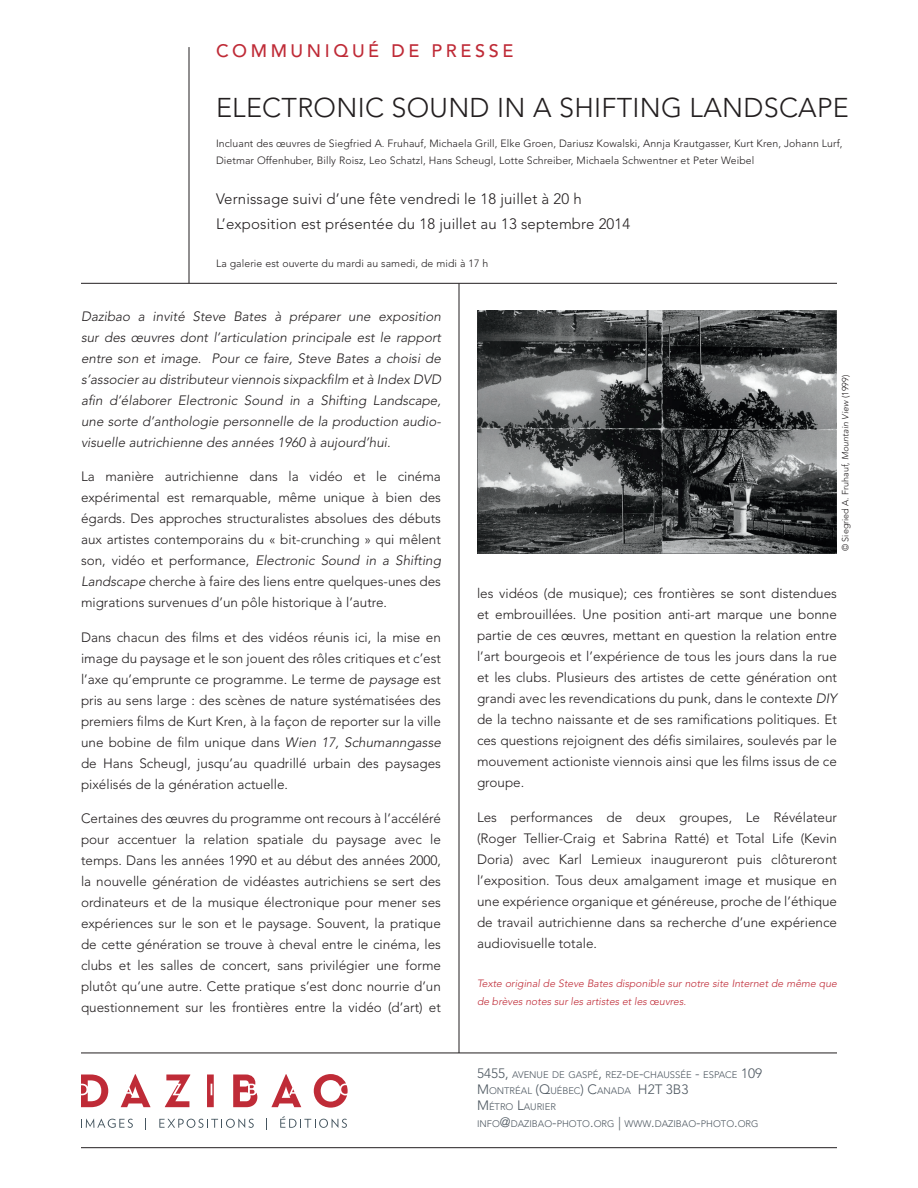
<style>
.page{position:relative;width:918px;height:1188px;background:#fff}
.page>*{position:absolute;margin:0;border:0;box-sizing:border-box;transform-origin:0 0}
.t1{font:300 27px "Avenir LT Std";letter-spacing:.01em;color:#231f20}
.t2{font:500 18px "Avenir LT Std";letter-spacing:.2em;color:#bf2b37}
.t3{font:300 15px/24.8px "Avenir LT Std";letter-spacing:.01em;color:#231f20}
.t4{font:300 13.5px/21px "Avenir LT Std";color:#231f20;text-align:justify}
.t5{font:italic 300 13.5px/21px "Avenir LT Std";color:#231f20;text-align:justify}
.t6{font:300 10.5px/16.5px "Avenir LT Std";letter-spacing:.01em;color:#231f20}
.t7{font:italic 300 10.5px/18px "Avenir LT Std";color:#bf2b37}
.t8{font:300 9.45px/16.2px "Avenir LT Std";color:#4c565f}
.t9{font:300 9px "Avenir LT Std";color:#231f20}
.s1{font-style:italic}
.s2{font-family:"Avenir"}
.s3{font-style:normal}
.s4{font-size:13.5px}
</style>
<div class="page">
<hr style="left:459px;top:284px;width:1px;height:769px;background:#231f20">
<hr style="left:189px;top:47px;width:1px;height:236px;background:#231f20">
<hr style="left:81px;top:283px;width:756px;height:1px;background:#231f20">
<svg style="left:81px;top:1075px;width:27px;height:32px"></svg>
<svg style="left:121px;top:1074px;width:30px;height:33px"></svg>
<svg style="left:165px;top:1075px;width:25px;height:32px"></svg>
<svg style="left:207px;top:1075px;width:7px;height:32px"></svg>
<svg style="left:233px;top:1075px;width:24px;height:32px"></svg>
<svg style="left:271px;top:1074px;width:30px;height:33px"></svg>
<svg style="left:314px;top:1074px;width:34px;height:34px"></svg>
<svg style="left:81px;top:1119px;width:52px;height:9px"></svg>
<svg style="left:159px;top:1119px;width:95px;height:9px"></svg>
<svg style="left:280px;top:1116px;width:67px;height:12px"></svg>
<hr style="left:81px;top:1053px;width:756px;height:1px;background:#231f20">
<hr style="left:81px;top:1147px;width:756px;height:1px;background:#231f20">
<img style="left:477px;top:310px;width:360px;height:244px">
<h2 class="t2" style="left:216px;top:40px;width:299px">COMMUNIQUÉ DE PRESSE</h2>
<h1 class="t1" style="left:216px;top:91px;width:634px">ELECTRONIC SOUND IN A SHIFTING LANDSCAPE</h1>
<p class="t6" style="left:216px;top:135px;width:628px">Incluant des œuvres de Siegfried A. Fruhauf, Michaela Grill, Elke Groen, Dariusz Kowalski, Annja Krautgasser, Kurt Kren, Johann Lurf,<br>Dietmar Offenhuber, Billy Roisz, Leo Schatzl, Hans Scheugl, Lotte Schreiber, Michaela Schwentner et Peter Weibel</p>
<p class="t3" style="left:216px;top:187px;width:416px">Vernissage suivi d’une fête vendredi le 18 juillet à 20 h<br>L’exposition est présentée du 18 juillet au 13 septembre 2014</p>
<p class="t6" style="left:216px;top:255px;width:274px">La galerie est ouverte du mardi au samedi, de midi à 17 h</p>
<p class="t5" style="left:81px;top:306px;width:362px">Dazibao a invité Steve Bates à préparer une exposition sur des œuvres dont l’articulation principale est le rapport entre son et image. Pour ce faire, Steve Bates a choisi de s’associer au distributeur viennois sixpackfilm et à Index DVD afin d’élaborer Electronic Sound in a Shifting Landscape, une sorte d’anthologie personnelle de la production audio&shy;visuelle autrichienne des années 1960 à aujourd’hui.</p>
<p class="t4" style="left:81px;top:466px;width:362px">La manière autrichienne dans la vidéo et le cinéma expérimental est remarquable, même unique à bien des égards. Des approches structuralistes absolues des débuts aux artistes contemporains du « bit-crunching » qui mêlent son, vidéo et performance, <span class="s1">Electronic Sound in a Shifting Landscape</span> cherche à faire des liens entre quelques-unes des migrations survenues d’un pôle historique à l’autre.</p>
<p class="t4" style="left:81px;top:627px;width:362px">Dans chacun des films et des vidéos réunis ici, la mise en image du paysage et le son jouent des rôles critiques et c’est l’axe qu’emprunte ce programme. Le terme de <span class="s1">paysage</span> est pris au sens large : des scènes de nature systématisées des premiers films de Kurt Kren, à la façon de reporter sur la ville une bobine de film unique dans <span class="s1">Wien 17, Schumanngasse </span>de Hans Scheugl, jusqu’au quadrillé urbain des paysages pixélisés de la génération actuelle.</p>
<p class="t4" style="left:81px;top:808px;width:362px">Certaines des œuvres du programme ont recours à l’accéléré pour accentuer la relation spatiale du paysage avec le temps. Dans les années 1990 et au début des années 2000, la nouvelle génération de vidéastes autrichiens se sert des ordinateurs et de la musique électronique pour mener ses expériences sur le son et le paysage. Souvent, la pratique de cette génération se trouve à cheval entre le cinéma, les clubs et les salles de concert, sans privilégier une forme plutôt qu’une autre. Cette pratique s’est donc nourrie d’un questionnement sur les frontières entre la vidéo (d’art) et</p>
<p class="t9" style="left:840px;top:551px;width:178px;rotate:-90deg">© Siegried A. Fruhauf, <span class="s1">Mountain View</span> (1999)</p>
<p class="t4" style="left:477px;top:583px;width:362px">les vidéos (de musique); ces frontières se sont distendues et embrouillées. Une position anti-art marque une bonne partie de ces <span class="s2">œ</span>uvres, mettant en question la relation entre l’art bourgeois et l’expérience de tous les jours dans la rue et les clubs. Plusieurs des artistes de cette génération ont grandi avec les revendications du punk, dans le contexte <span class="s1">DIY </span>de la techno naissante et de ses ramifications politiques. Et ces questions rejoignent des défis similaires, soulevés par le mouvement actioniste viennois ainsi que les films issus de ce groupe.</p>
<p class="t4" style="left:477px;top:807px;width:362px">Les performances de deux groupes, Le Révélateur (Roger Tellier-Craig et Sabrina Ratté) et Total Life (Kevin Doria) avec Karl Lemieux inaugureront puis clôtureront l’exposition. Tous deux amalgament image et musique en une expérience organique et généreuse, proche de l’éthique de travail autrichienne dans sa recherche d’une expérience audiovisuelle totale.</p>
<p class="t7" style="left:477px;top:975px;width:362px">Texte original de Steve Bates disponible sur notre site Internet de même que de brèves notes sur les artistes et les <span class="s3">œ</span>uvres.</p>
<p class="t8" style="left:477px;top:1067px;width:287px"><span class="s4">5455,</span> AVENUE DE GASPÉ<span class="s4">,</span> REZ<span class="s4">-</span>DE<span class="s4">-</span>CHAUSSÉE <span class="s4">-</span> ESPACE <span class="s4">109<br>M</span>ONTRÉAL <span class="s4">(Q</span>UÉBEC<span class="s4">) C</span>ANADA <span class="s4">H2T 3B3<br>M</span>ÉTRO <span class="s4">L</span>AURIER<br>INFO<span class="s4">@</span>DAZIBAO<span class="s4">-</span>PHOTO<span class="s4">.</span>ORG <span class="s4">|</span> WWW<span class="s4">.</span>DAZIBAO<span class="s4">-</span>PHOTO<span class="s4">.</span>ORG</p>
</div>
